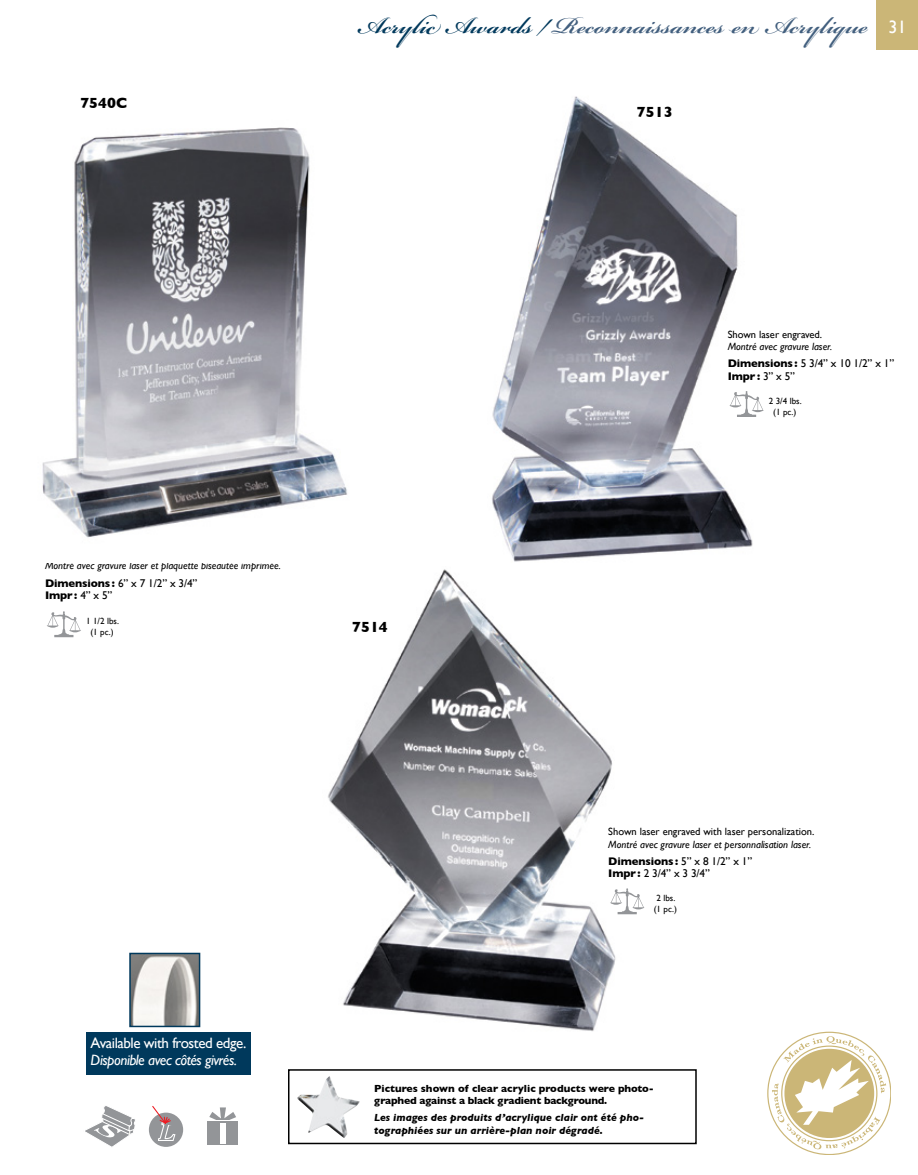
<style>
.page{position:relative;width:918px;height:1175px;background:#fff}
.page>*{position:absolute;margin:0;border:0;box-sizing:border-box;transform-origin:0 0}
.t1{font:600 36px "Bickham Script Pro";color:#425f7e}
.t2{font:18px "Gill Sans";color:#fff}
.t3{font:italic 15px "Gill Sans";letter-spacing:-.03em;color:#fff}
.t4{font:15px "Gill Sans";letter-spacing:-.03em;color:#fff}
.t5{font:700 15px "Gill Sans";color:#000}
.t6{font:11.25px/12.8px "Gill Sans";color:#000}
.t7{font:italic 10.5px "Gill Sans";color:#000}
.t8{font:italic 700 10.5px/12.6px "Gill Sans";color:#000}
.t9{font:700 10.5px/12.6px "Gill Sans";letter-spacing:-.005em;color:#000}
.t10{font:10.5px "Gill Sans";color:#000}
.t11{font:9px/10.8px "Gill Sans";color:#000;text-align:center}
.s1{color:#00395c}
.s2{font-weight:700}
</style>
<div class="page">
<div style="left:877px;top:0;width:41px;height:50px;background:#cbb677"></div>
<img style="left:328px;top:569px;width:299px;height:462px">
<svg style="left:772px;top:1036px;width:114px;height:113px"></svg>
<svg style="left:47px;top:611px;width:34px;height:26px"></svg>
<svg style="left:209px;top:1107px;width:27px;height:12px"></svg>
<div style="left:208px;top:1121px;width:30px;height:24px;background:#939598"></div>
<div style="left:220px;top:1122px;width:6px;height:21px;background:#fff"></div>
<svg style="left:85px;top:1106px;width:50px;height:41px"></svg>
<div style="left:150px;top:1114px;width:32px;height:31px;background:#939598;border-radius:50%"></div>
<div style="left:149px;top:1112px;width:34px;height:34px;border:3px solid #939598;border-radius:50%"></div>
<svg style="left:151px;top:1106px;width:26px;height:36px"></svg>
<img style="left:297px;top:1076px;width:63px;height:62px">
<div style="left:288px;top:1069px;width:409px;height:75px;border:2px solid #000"></div>
<div style="left:86px;top:1031px;width:164px;height:43px;background:#00395c"></div>
<img style="left:132px;top:955px;width:65px;height:69px">
<div style="left:129px;top:952px;width:71px;height:75px;border:2px solid #00395c"></div>
<svg style="left:610px;top:888px;width:35px;height:26px"></svg>
<img style="left:42px;top:127px;width:305px;height:411px">
<img style="left:487px;top:96px;width:266px;height:482px">
<svg style="left:729px;top:391px;width:35px;height:26px"></svg>
<h3 class="t5" style="left:80px;top:91px;width:48px">7540C</h3>
<h1 class="t1" style="left:357px;top:0;width:513px"><span class="s1">Acrylic Awards /</span> Reconnaissances en Acrylique</h1>
<h2 class="t2" style="left:888px;top:16px;width:19px">31</h2>
<h3 class="t5" style="left:637px;top:100px;width:37px">7513</h3>
<p class="t7" style="left:45px;top:559px;width:238px">Montré avec gravure laser et plaquette biseautée imprimée.</p>
<p class="t6" style="left:45px;top:576px;width:154px"><span class="s2">Dimensions:</span> 6” x 7 1/2” x 3/4”<br><span class="s2">Impr:</span> 4” x 5”</p>
<p class="t11" style="left:86px;top:615px;width:34px">1 1/2 lbs. (1 pc.)</p>
<h3 class="t5" style="left:352px;top:614px;width:37px">7514</h3>
<p class="t10" style="left:728px;top:328px;width:96px">Shown laser engraved.</p>
<p class="t7" style="left:728px;top:341px;width:106px">Montré avec gravure laser.</p>
<p class="t6" style="left:728px;top:357px;width:168px"><span class="s2">Dimensions:</span> 5 3/4” x 10 1/2” x 1”<br><span class="s2">Impr:</span> 3” x 5”</p>
<p class="t11" style="left:769px;top:395px;width:34px">2 3/4 lbs. (1 pc.)</p>
<h3 class="t4" style="left:91px;top:1034px;width:157px">Available with frosted edge.</h3>
<h3 class="t3" style="left:91px;top:1051px;width:148px">Disponible avec côtés givrés.</h3>
<p class="t10" style="left:608px;top:825px;width:208px">Shown laser engraved with laser personalization.</p>
<p class="t7" style="left:608px;top:838px;width:204px">Montré avec gravure laser et personnalisation laser.</p>
<p class="t6" style="left:608px;top:854px;width:145px"><span class="s2">Dimensions:</span> 5” x 8 1/2” x 1”<br><span class="s2">Impr:</span> 2 3/4” x 3 3/4”</p>
<p class="t11" style="left:654px;top:892px;width:25px;text-align:left">2 lbs. (1 pc.)</p>
<p class="t9" style="left:374px;top:1081px;width:281px">Pictures shown of clear acrylic products were photo&shy;graphed against a black gradient background.</p>
<p class="t8" style="left:374px;top:1111px;width:271px">Les images des produits d’acrylique clair ont été pho&shy;tographiées sur un arrière-plan noir dégradé.</p>
</div>
